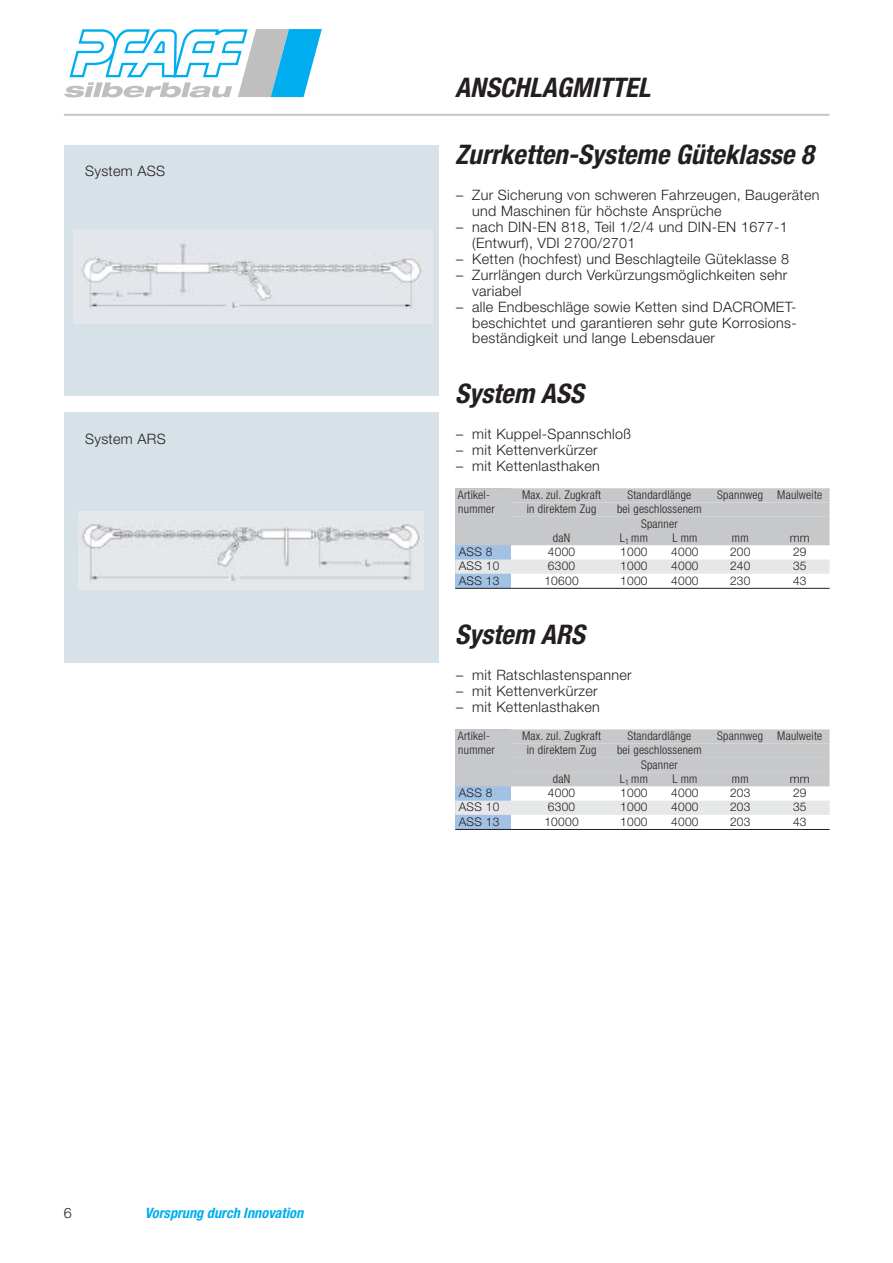
<style>
.page{position:relative;width:893px;height:1263px;background:#fff}
.page>*{position:absolute;margin:0;border:0;box-sizing:border-box;transform-origin:0 0}
.t1{font:italic 700 condensed 27px "Helvetica Neue";color:#231f20}
.t2{font:300 14.4px/15.9px "Helvetica Neue";letter-spacing:.02em;color:#231f20}
.t3{font:italic 700 condensed 14.4px "Helvetica Neue";color:#00aeef}
.t4{font:300 condensed 12px/14.2px "Helvetica Neue";letter-spacing:.02em;color:#231f20;text-align:center}
.t5{font:300 12px "Helvetica Neue";letter-spacing:.02em;color:#231f20}
</style>
<div class="page">
<div style="left:455px;top:488px;width:55px;height:100px;background:#a1c1e5"></div>
<div style="left:455px;top:730px;width:55px;height:99px;background:#a1c1e5"></div>
<svg style="left:64px;top:29px;width:258px;height:69px"></svg>
<div style="left:211px;top:35px;width:9px;height:5px;background:#fff"></div>
<hr style="left:64px;top:114px;width:765px;height:2px;background:#c7c8ca">
<div style="left:455px;top:488px;width:374px;height:15px;background:#c7c8ca"></div>
<div style="left:455px;top:503px;width:374px;height:14px;background:#c7c8ca"></div>
<div style="left:455px;top:517px;width:374px;height:14px;background:#c7c8ca"></div>
<div style="left:455px;top:531px;width:374px;height:14px;background:#c7c8ca"></div>
<div style="left:455px;top:560px;width:374px;height:14px;background:#e6e7e9"></div>
<hr style="left:455px;top:588px;width:374px;height:1px;background:#231f20">
<div style="left:455px;top:729px;width:374px;height:15px;background:#c7c8ca"></div>
<div style="left:455px;top:744px;width:374px;height:14px;background:#c7c8ca"></div>
<div style="left:455px;top:758px;width:374px;height:14px;background:#c7c8ca"></div>
<div style="left:455px;top:772px;width:374px;height:14px;background:#c7c8ca"></div>
<div style="left:455px;top:801px;width:374px;height:14px;background:#e6e7e9"></div>
<hr style="left:455px;top:829px;width:374px;height:1px;background:#231f20">
<div style="left:64px;top:145px;width:374px;height:250px;background:#d7e1e8"></div>
<img style="left:74px;top:229px;width:358px;height:95px">
<div style="left:64px;top:412px;width:374px;height:251px;background:#d7e1e8"></div>
<img style="left:79px;top:512px;width:344px;height:78px">
<p class="t2" style="left:85px;top:164px;width:82px">System ASS</p>
<p class="t2" style="left:85px;top:432px;width:82px">System ARS</p>
<h1 class="t1" style="left:455px;top:78px;width:202px">ANSCHLAGMITTEL</h1>
<h1 class="t1" style="left:455px;top:145px;width:365px">Zurrketten-Systeme Güteklasse 8</h1>
<p class="t2" style="left:472px;top:188px;width:349px;text-indent:-16px">– Zur Sicherung von schweren Fahrzeugen, Baugeräten und Maschinen für höchste Ansprüche</p>
<p class="t2" style="left:472px;top:220px;width:317px;text-indent:-16px">– nach DIN-EN 818, Teil 1/2/4 und DIN-EN 1677-1 (Entwurf), VDI 2700/2701</p>
<p class="t2" style="left:456px;top:252px;width:334px">– Ketten (hochfest) und Beschlagteile Güteklasse 8</p>
<p class="t2" style="left:472px;top:268px;width:316px;text-indent:-16px">– Zurrlängen durch Verkürzungsmöglichkeiten sehr variabel</p>
<p class="t2" style="left:472px;top:300px;width:326px;text-align:justify;text-indent:-16px">– alle Endbeschläge sowie Ketten sind DACROMET&shy;beschichtet und garantieren sehr gute Korrosions&shy;beständigkeit und lange Lebensdauer</p>
<h1 class="t1" style="left:455px;top:384px;width:135px">System ASS</h1>
<p class="t2" style="left:456px;top:427px;width:176px">– mit Kuppel-Spannschloß</p>
<p class="t2" style="left:456px;top:443px;width:143px">– mit Kettenverkürzer</p>
<p class="t2" style="left:456px;top:459px;width:145px">– mit Kettenlasthaken</p>
<p class="t4" style="left:458px;top:489px;width:34px">Artikel-</p>
<p class="t4" style="left:522px;top:489px;width:81px">Max. zul. Zugkraft</p>
<p class="t4" style="left:627px;top:489px;width:65px">Standardlänge</p>
<p class="t4" style="left:717px;top:489px;width:106px">Spannweg Maulweite</p>
<p class="t4" style="left:458px;top:503px;width:38px">nummer</p>
<p class="t4" style="left:526px;top:503px;width:71px">in direktem Zug</p>
<p class="t4" style="left:617px;top:503px;width:86px">bei geschlossenem<br>Spanner</p>
<p class="t4" style="left:553px;top:532px;width:19px">daN</p>
<p class="t4" style="left:620px;top:532px;width:29px">L<sub>1</sub> mm</p>
<p class="t4" style="left:672px;top:532px;width:27px">L mm</p>
<p class="t4" style="left:732px;top:532px;width:18px">mm</p>
<p class="t5" style="left:789px;top:533px;width:22px">mm</p>
<p class="t5" style="left:459px;top:548px;width:35px">ASS 8</p>
<p class="t5" style="left:548px;top:548px;width:29px">4000</p>
<p class="t5" style="left:620px;top:548px;width:29px">1000</p>
<p class="t5" style="left:671px;top:548px;width:29px">4000</p>
<p class="t5" style="left:730px;top:548px;width:22px">200</p>
<p class="t5" style="left:793px;top:548px;width:15px">29</p>
<p class="t5" style="left:459px;top:562px;width:42px">ASS 10</p>
<p class="t5" style="left:548px;top:562px;width:29px">6300</p>
<p class="t5" style="left:620px;top:562px;width:29px">1000</p>
<p class="t5" style="left:671px;top:562px;width:29px">4000</p>
<p class="t5" style="left:730px;top:562px;width:22px">240</p>
<p class="t5" style="left:793px;top:562px;width:15px">35</p>
<p class="t5" style="left:459px;top:576px;width:42px">ASS 13</p>
<p class="t5" style="left:544px;top:576px;width:36px">10600</p>
<p class="t5" style="left:620px;top:576px;width:29px">1000</p>
<p class="t5" style="left:671px;top:576px;width:29px">4000</p>
<p class="t5" style="left:730px;top:576px;width:22px">230</p>
<p class="t5" style="left:793px;top:576px;width:15px">43</p>
<h1 class="t1" style="left:455px;top:625px;width:136px">System ARS</h1>
<p class="t2" style="left:456px;top:669px;width:177px">– mit Ratschlastenspanner</p>
<p class="t2" style="left:456px;top:685px;width:143px">– mit Kettenverkürzer</p>
<p class="t2" style="left:456px;top:700px;width:145px">– mit Kettenlasthaken</p>
<p class="t4" style="left:458px;top:730px;width:34px">Artikel-</p>
<p class="t4" style="left:522px;top:730px;width:81px">Max. zul. Zugkraft</p>
<p class="t4" style="left:627px;top:730px;width:65px">Standardlänge</p>
<p class="t4" style="left:717px;top:730px;width:106px">Spannweg Maulweite</p>
<p class="t4" style="left:458px;top:744px;width:38px">nummer</p>
<p class="t4" style="left:526px;top:744px;width:71px">in direktem Zug</p>
<p class="t4" style="left:617px;top:744px;width:86px">bei geschlossenem<br>Spanner</p>
<p class="t4" style="left:553px;top:773px;width:19px">daN</p>
<p class="t4" style="left:620px;top:773px;width:29px">L<sub>1</sub> mm</p>
<p class="t4" style="left:672px;top:773px;width:27px">L mm</p>
<p class="t4" style="left:732px;top:773px;width:18px">mm</p>
<p class="t5" style="left:789px;top:774px;width:22px">mm</p>
<p class="t5" style="left:459px;top:789px;width:35px">ASS 8</p>
<p class="t5" style="left:548px;top:789px;width:29px">4000</p>
<p class="t5" style="left:620px;top:789px;width:29px">1000</p>
<p class="t5" style="left:671px;top:789px;width:29px">4000</p>
<p class="t5" style="left:730px;top:789px;width:22px">203</p>
<p class="t5" style="left:793px;top:789px;width:15px">29</p>
<p class="t5" style="left:459px;top:803px;width:42px">ASS 10</p>
<p class="t5" style="left:548px;top:803px;width:29px">6300</p>
<p class="t5" style="left:620px;top:803px;width:29px">1000</p>
<p class="t5" style="left:671px;top:803px;width:29px">4000</p>
<p class="t5" style="left:730px;top:803px;width:22px">203</p>
<p class="t5" style="left:793px;top:803px;width:15px">35</p>
<p class="t5" style="left:459px;top:817px;width:42px">ASS 13</p>
<p class="t5" style="left:544px;top:817px;width:36px">10000</p>
<p class="t5" style="left:620px;top:817px;width:29px">1000</p>
<p class="t5" style="left:671px;top:817px;width:29px">4000</p>
<p class="t5" style="left:730px;top:817px;width:22px">203</p>
<p class="t5" style="left:793px;top:817px;width:15px">43</p>
<p class="t2" style="left:64px;top:1206px;width:9px">6</p>
<p class="t3" style="left:145px;top:1207px;width:162px">Vorsprung durch Innovation</p>
</div>
